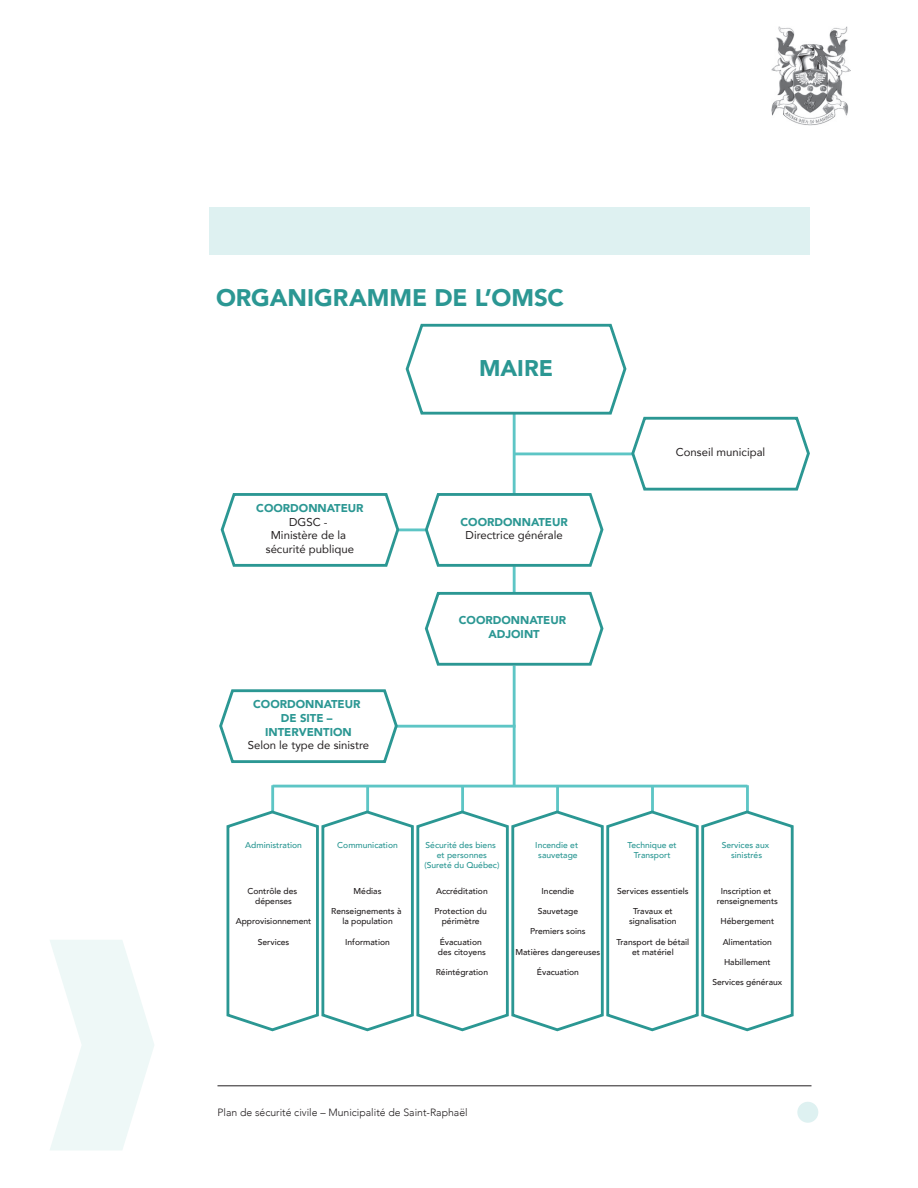
<style>
.page{position:relative;width:918px;height:1188px;background:#fff}
.page>*{position:absolute;margin:0;border:0;box-sizing:border-box;transform-origin:0 0}
.t1{font:900 24px "Avenir";color:#2b9793}
.t2{font:900 22.65px "Avenir";color:#2b9793}
.t3{font:11.4px/13.6px "Avenir";color:#231f20;text-align:center}
.t4{font:900 11.4px/13.6px "Avenir";color:#2b9793;text-align:center}
.t5{font:300 10.5px "Avenir";color:#231f20}
.t6{font:500 8.55px/10.2px "Avenir";color:#231f20;text-align:center}
.t7{font:500 8.55px/10.2px "Avenir";color:#2b9793;text-align:center}
</style>
<div class="page">
<div style="left:797px;top:1102px;width:21px;height:21px;background:#def1f1;border-radius:50%"></div>
<svg style="left:50px;top:940px;width:104px;height:210px"></svg>
<hr style="left:218px;top:1086px;width:594px;height:1px;background:#231f20">
<img style="left:772px;top:27px;width:78px;height:98px">
<hr style="left:273px;top:785px;width:474px;height:2px;background:#5dc5c5">
<hr style="left:513px;top:666px;width:3px;height:121px;background:#5dc5c5">
<hr style="left:396px;top:725px;width:120px;height:3px;background:#5dc5c5">
<hr style="left:513px;top:566px;width:3px;height:28px;background:#5dc5c5">
<hr style="left:271px;top:785px;width:3px;height:28px;background:#5dc5c5">
<hr style="left:366px;top:785px;width:3px;height:28px;background:#5dc5c5">
<hr style="left:461px;top:785px;width:3px;height:28px;background:#5dc5c5">
<hr style="left:556px;top:785px;width:3px;height:28px;background:#5dc5c5">
<hr style="left:651px;top:785px;width:3px;height:28px;background:#5dc5c5">
<hr style="left:746px;top:785px;width:3px;height:28px;background:#5dc5c5">
<svg style="left:220px;top:323px;width:590px;height:246px"></svg>
<svg style="left:424px;top:591px;width:180px;height:77px"></svg>
<svg style="left:219px;top:689px;width:180px;height:74px"></svg>
<svg style="left:226px;top:809px;width:568px;height:223px"></svg>
<div style="left:209px;top:207px;width:601px;height:48px;background:#def1f1"></div>
<h1 class="t1" style="left:216px;top:277px;width:349px">ORGANIGRAMME DE L’OMSC</h1>
<h2 class="t2" style="left:479px;top:349px;width:75px">MAIRE</h2>
<h3 class="t4" style="left:256px;top:501px;width:109px">COORDONNATEUR</h3>
<h3 class="t3" style="left:266px;top:515px;width:90px">DGSC -<br>Ministère de la sécurité publique</h3>
<h3 class="t4" style="left:461px;top:515px;width:109px">COORDONNATEUR</h3>
<h3 class="t3" style="left:466px;top:528px;width:99px">Directrice générale</h3>
<h3 class="t4" style="left:253px;top:697px;width:109px">COORDONNATEUR<br>DE SITE –<br>INTERVENTION</h3>
<h3 class="t3" style="left:248px;top:738px;width:123px">Selon le type de sinistre</h3>
<h3 class="t4" style="left:459px;top:613px;width:109px">COORDONNATEUR<br>ADJOINT</h3>
<h3 class="t3" style="left:676px;top:445px;width:91px">Conseil municipal</h3>
<p class="t7" style="left:245px;top:839px;width:58px">Administration</p>
<p class="t7" style="left:337px;top:839px;width:62px">Communication</p>
<p class="t7" style="left:424px;top:839px;width:77px">Sécurité des biens et personnes (Sureté du Québec)</p>
<p class="t7" style="left:535px;top:839px;width:44px">Incendie et sauvetage</p>
<p class="t7" style="left:628px;top:839px;width:51px">Technique et<br>Transport</p>
<p class="t7" style="left:722px;top:839px;width:49px">Services aux sinistrés</p>
<p class="t6" style="left:248px;top:885px;width:51px">Contrôle des dépenses</p>
<p class="t6" style="left:236px;top:916px;width:77px">Approvisionnement</p>
<p class="t6" style="left:258px;top:936px;width:33px">Services</p>
<p class="t6" style="left:436px;top:885px;width:53px">Accréditation</p>
<p class="t6" style="left:435px;top:905px;width:54px">Protection du périmètre</p>
<p class="t6" style="left:438px;top:936px;width:49px;text-align:left">Évacuation des citoyens</p>
<p class="t6" style="left:436px;top:967px;width:54px">Réintégration</p>
<p class="t6" style="left:354px;top:885px;width:29px">Médias</p>
<p class="t6" style="left:331px;top:905px;width:72px">Renseignements à la population</p>
<p class="t6" style="left:345px;top:936px;width:46px">Information</p>
<p class="t6" style="left:542px;top:885px;width:34px">Incendie</p>
<p class="t6" style="left:538px;top:905px;width:42px">Sauvetage</p>
<p class="t6" style="left:530px;top:926px;width:57px">Premiers soins</p>
<p class="t6" style="left:515px;top:946px;width:86px">Matières dangereuses</p>
<p class="t6" style="left:537px;top:967px;width:44px">Évacuation</p>
<p class="t6" style="left:617px;top:885px;width:73px">Services essentiels</p>
<p class="t6" style="left:629px;top:905px;width:49px">Travaux et signalisation</p>
<p class="t6" style="left:616px;top:936px;width:74px">Transport de bétail et matériel</p>
<p class="t6" style="left:717px;top:885px;width:63px">Inscription et renseignements</p>
<p class="t6" style="left:720px;top:916px;width:55px">Hébergement</p>
<p class="t6" style="left:723px;top:936px;width:51px">Alimentation</p>
<p class="t6" style="left:724px;top:957px;width:48px">Habillement</p>
<p class="t6" style="left:712px;top:977px;width:71px">Services généraux</p>
<p class="t5" style="left:218px;top:1106px;width:252px">Plan de sécurité civile – Municipalité de Saint-Raphaël</p>
</div>
